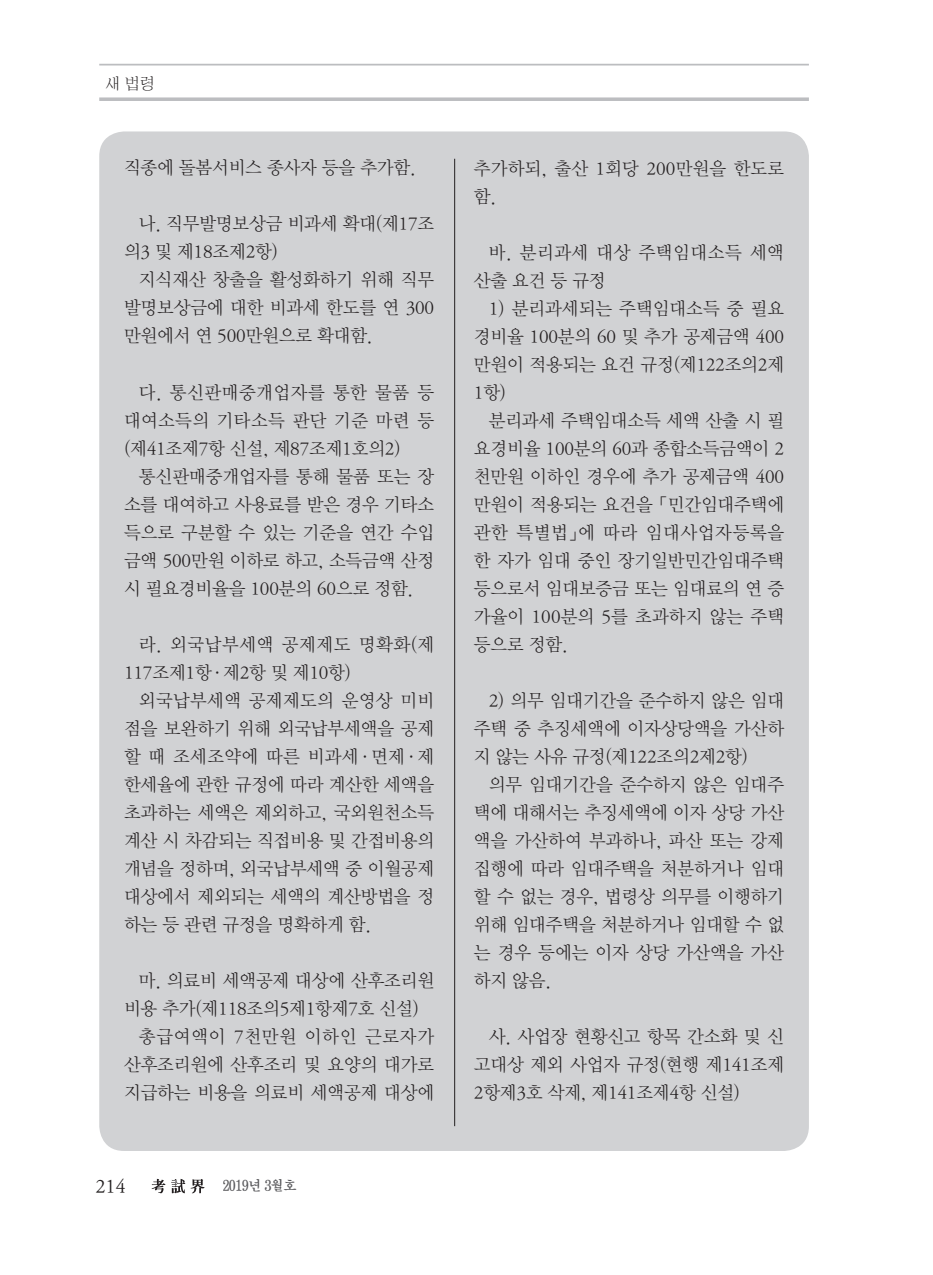
<style>
.page{position:relative;width:933px;height:1275px;background:#fff}
.page>*{position:absolute;margin:0;border:0;box-sizing:border-box;transform-origin:0 0}
.t1{font:19.25px "DX Nmu Std 30";color:#231f20}
.t2{font:18.38px/28px "DX Nmu Std 20";letter-spacing:-.01em;color:#231f20;text-align:justify}
.t3{font:18.38px/28px "DX Nmu Std 20";letter-spacing:.03em;color:#231f20}
.t4{font:18.38px/28px "DX Nmu Std 20";letter-spacing:.01em;color:#231f20}
.t5{font:18.38px "DX Nmu Std 20";letter-spacing:.04em;color:#231f20}
.t6{font:15.75px "DX Shnm Std";color:#231f20}
.t7{font:14px "D Xmu Std 40";letter-spacing:-.05em;color:#5a5a5d;scale:.95 1}
.s1{font-family:"DX Nmu Std 30"}
</style>
<div class="page">
<svg style="left:99px;top:97px;width:710px;height:4px;background:#c4c4c7"></svg>
<hr style="left:99px;top:64px;width:710px;height:2px;background:#bcbdc0">
<svg style="left:152px;top:1179px;width:13px;height:14px"></svg>
<svg style="left:171px;top:1179px;width:14px;height:14px"></svg>
<svg style="left:191px;top:1179px;width:14px;height:14px"></svg>
<div style="left:99px;top:131px;width:710px;height:1020px;background:#d1d2d4;border-radius:25px"></div>
<hr style="left:454px;top:159px;width:1px;height:967px;background:#231f20">
<p class="t6" style="left:105px;top:76px;width:51px">새 법령</p>
<p class="t2" style="left:124px;top:154px;width:293px">직종에 돌봄서비스 종사자 등을 추가함.</p>
<p class="t2" style="left:124px;top:210px;width:312px;text-indent:15px">나. 직무발명보상금 비과세 확대(제17조 의3 및 제18조제2항)</p>
<p class="t2" style="left:124px;top:266px;width:312px;text-indent:15px">지식재산 창출을 활성화하기 위해 직무 발명보상금에 대한 비과세 한도를 연 300 만원에서 연 500만원으로 확대함.</p>
<p class="t2" style="left:124px;top:379px;width:312px;text-indent:15px">다. 통신판매중개업자를 통한 물품 등 대여소득의 기타소득 판단 기준 마련 등 (제41조제7항 신설, 제87조제1호의2)</p>
<p class="t2" style="left:124px;top:463px;width:312px;text-indent:15px">통신판매중개업자를 통해 물품 또는 장 소를 대여하고 사용료를 받은 경우 기타소 득으로 구분할 수 있는 기준을 연간 수입 금액 500만원 이하로 하고, 소득금액 산정 시 필요경비율을 100분의 60으로 정함.</p>
<p class="t2" style="left:124px;top:631px;width:312px;text-indent:15px">라. 외국납부세액 공제제도 명확화(제<br>117조제1항<span class="s1">·</span>제2항 및 제10항)</p>
<p class="t2" style="left:124px;top:687px;width:312px;text-indent:15px">외국납부세액 공제제도의 운영상 미비 점을 보완하기 위해 외국납부세액을 공제 할 때 조세조약에 따른 비과세<span class="s1">·</span>면제<span class="s1">·</span>제 한세율에 관한 규정에 따라 계산한 세액을 초과하는 세액은 제외하고, 국외원천소득 계산 시 차감되는 직접비용 및 간접비용의 개념을 정하며, 외국납부세액 중 이월공제 대상에서 제외되는 세액의 계산방법을 정 하는 등 관련 규정을 명확하게 함.</p>
<p class="t2" style="left:139px;top:967px;width:297px">마. 의료비 세액공제 대상에 산후조리원</p>
<p class="t2" style="left:124px;top:995px;width:296px">비용 추가(제118조의5제1항제7호 신설)</p>
<p class="t5" style="left:139px;top:1027px;width:297px">총급여액이 7천만원 이하인 근로자가</p>
<p class="t2" style="left:124px;top:1051px;width:312px">산후조리원에 산후조리 및 요양의 대가로</p>
<p class="t2" style="left:124px;top:1079px;width:312px">지급하는 비용을 의료비 세액공제 대상에</p>
<p class="t1" style="left:95px;top:1177px;width:31px">214</p>
<p class="t7" style="left:222px;top:1179px;width:80px">2019년 3월호</p>
<p class="t4" style="left:474px;top:155px;width:312px">추가하되, 출산 1회당 200만원을 한도로 함.</p>
<p class="t3" style="left:474px;top:239px;width:311px;text-indent:15px">바. 분리과세 대상 주택임대소득 세액 산출 요건 등 규정</p>
<p class="t2" style="left:474px;top:295px;width:312px;text-indent:15px">1) 분리과세되는 주택임대소득 중 필요 경비율 100분의 60 및 추가 공제금액 400 만원이 적용되는 요건 규정(제122조의2제 1항)</p>
<p class="t2" style="left:474px;top:407px;width:312px;text-indent:15px">분리과세 주택임대소득 세액 산출 시 필 요경비율 100분의 60과 종합소득금액이 2 천만원 이하인 경우에 추가 공제금액 400 만원이 적용되는 요건을 「민간임대주택에 관한 특별법」에 따라 임대사업자등록을 한 자가 임대 중인 장기일반민간임대주택 등으로서 임대보증금 또는 임대료의 연 증 가율이 100분의 5를 초과하지 않는 주택 등으로 정함.</p>
<p class="t2" style="left:474px;top:687px;width:312px;text-indent:15px">2) 의무 임대기간을 준수하지 않은 임대 주택 중 추징세액에 이자상당액을 가산하 지 않는 사유 규정(제122조의2제2항)</p>
<p class="t2" style="left:474px;top:771px;width:312px;text-indent:15px">의무 임대기간을 준수하지 않은 임대주 택에 대해서는 추징세액에 이자 상당 가산 액을 가산하여 부과하나, 파산 또는 강제 집행에 따라 임대주택을 처분하거나 임대 할 수 없는 경우, 법령상 의무를 이행하기 위해 임대주택을 처분하거나 임대할 수 없 는 경우 등에는 이자 상당 가산액을 가산 하지 않음.</p>
<p class="t2" style="left:474px;top:1023px;width:312px;text-indent:15px">사. 사업장 현황신고 항목 간소화 및 신 고대상 제외 사업자 규정(현행 제141조제 2항제3호 삭제, 제141조제4항 신설)</p>
</div>
